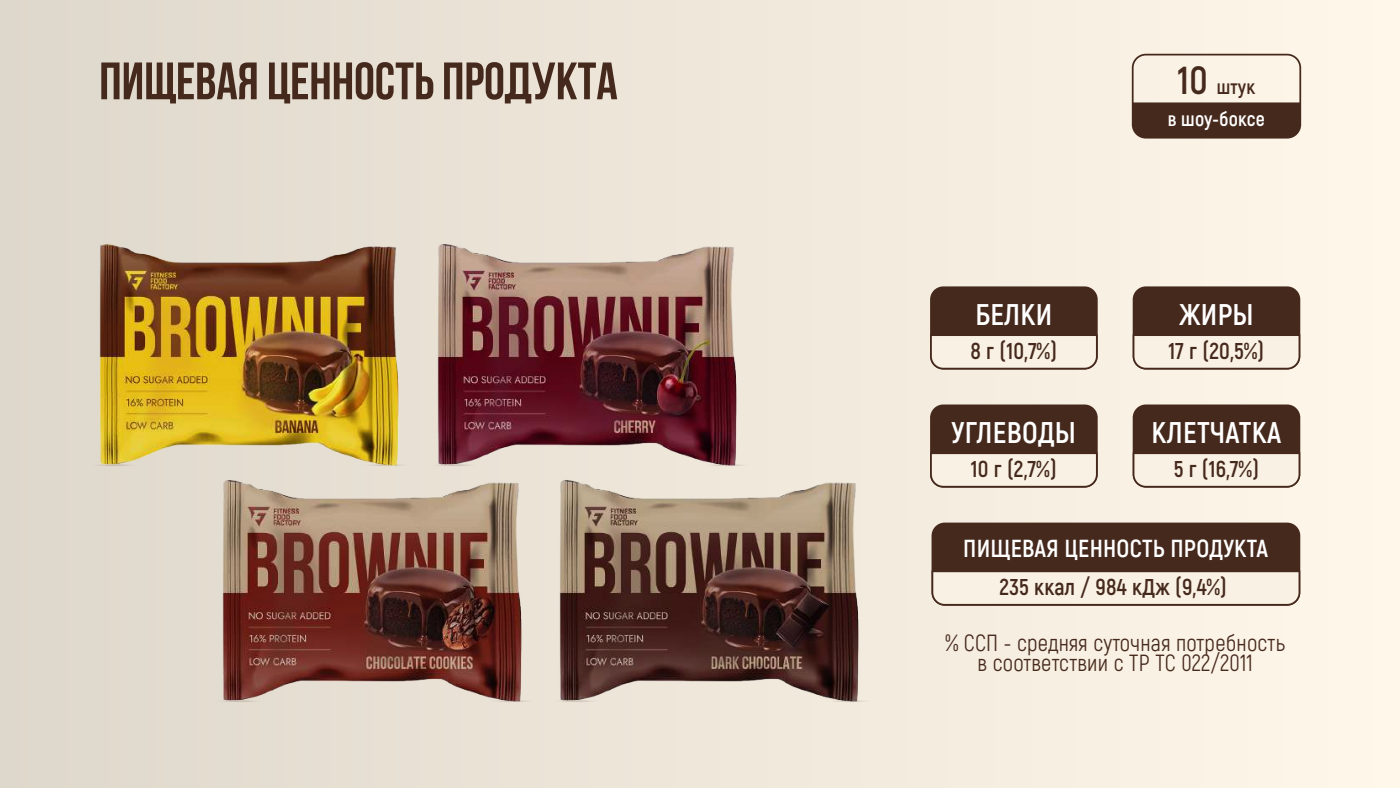
<style>
.page{position:relative;width:1400px;height:788px;background:#fff}
.page>*{position:absolute;margin:0;border:0;box-sizing:border-box;transform-origin:0 0}
.t1{font:52.5px "Bebas Neue Cyrillic";color:#46291d}
.t2{font:700 29.75px "Akrobat";letter-spacing:.01em;color:#fff}
.t3{font:700 24.5px "Akrobat";letter-spacing:.01em;color:#fff}
.t4{font:22.75px/19.9px "Akrobat";letter-spacing:.01em;color:#46291d;text-align:center}
.t5{font:700 22.75px "Akrobat";letter-spacing:.01em;color:#46291d}
.t6{font:700 19.95px/32.4px "Akrobat";letter-spacing:.01em;color:#fff;text-align:center}
.s1{font-size:38.85px;color:#46291d}
.s2{color:#46291d}
</style>
<div class="page">
<div style="left:0;top:0;width:1400px;height:788px;background:linear-gradient(to right,#ded7cb,#fff7e9)"></div>
<img style="left:673px;top:371px;width:338px;height:417px">
<img style="left:78px;top:582px;width:595px;height:206px">
<img style="left:551px;top:135px;width:337px;height:447px">
<img style="left:0;top:135px;width:551px;height:447px">
<div style="left:930px;top:286px;width:168px;height:83px;background:#46291d;border-radius:13px"></div>
<svg style="left:930px;top:334px;width:168px;height:35px;background:#e4dbcd"></svg>
<div style="left:1133px;top:286px;width:167px;height:83px;background:#46291d;border-radius:13px"></div>
<svg style="left:1133px;top:336px;width:167px;height:33px;background:#eee6d8"></svg>
<div style="left:930px;top:404px;width:168px;height:83px;background:#46291d;border-radius:13px"></div>
<svg style="left:930px;top:452px;width:168px;height:35px;background:#e4dbcd"></svg>
<div style="left:1133px;top:404px;width:167px;height:83px;background:#46291d;border-radius:13px"></div>
<svg style="left:1133px;top:454px;width:167px;height:33px;background:#eee6d8"></svg>
<div style="left:932px;top:522px;width:368px;height:83px;background:#46291d;border-radius:13px"></div>
<svg style="left:932px;top:572px;width:368px;height:33px;background:#f0e8da"></svg>
<div style="left:1132px;top:54px;width:169px;height:84px;border:2px solid #46291d;border-radius:13px"></div>
<div style="left:1133px;top:102px;width:167px;height:36px;background:#46291d"></div>
<h1 class="t1" style="left:99px;top:52px;width:520px">Пищевая ценность продукта</h1>
<h2 class="t2" style="left:975px;top:296px;width:78px">БЕЛКИ</h2>
<p class="t5" style="left:970px;top:336px;width:88px">8 г (10,7%)</p>
<h2 class="t2" style="left:952px;top:414px;width:126px">УГЛЕВОДЫ</h2>
<p class="t5" style="left:971px;top:454px;width:87px">10 г (2,7%)</p>
<p class="t6" style="left:1168px;top:70px;width:98px"><span class="s1">10</span> <span class="s2">штук<br></span>в шоу-боксе</p>
<h2 class="t2" style="left:1179px;top:296px;width:76px">ЖИРЫ</h2>
<p class="t5" style="left:1169px;top:336px;width:97px">17 г (20,5%)</p>
<h2 class="t2" style="left:1152px;top:414px;width:131px">КЛЕТЧАТКА</h2>
<p class="t5" style="left:1174px;top:454px;width:87px">5 г (16,7%)</p>
<p class="t3" style="left:963px;top:533px;width:307px">ПИЩЕВАЯ ЦЕННОСТЬ ПРОДУКТА</p>
<p class="t5" style="left:1000px;top:572px;width:229px">235 ккал / 984 кДж (9,4%)</p>
<p class="t4" style="left:945px;top:633px;width:341px">% ССП - средняя суточная потребность в соответствии с ТР ТС 022/2011</p>
</div>
